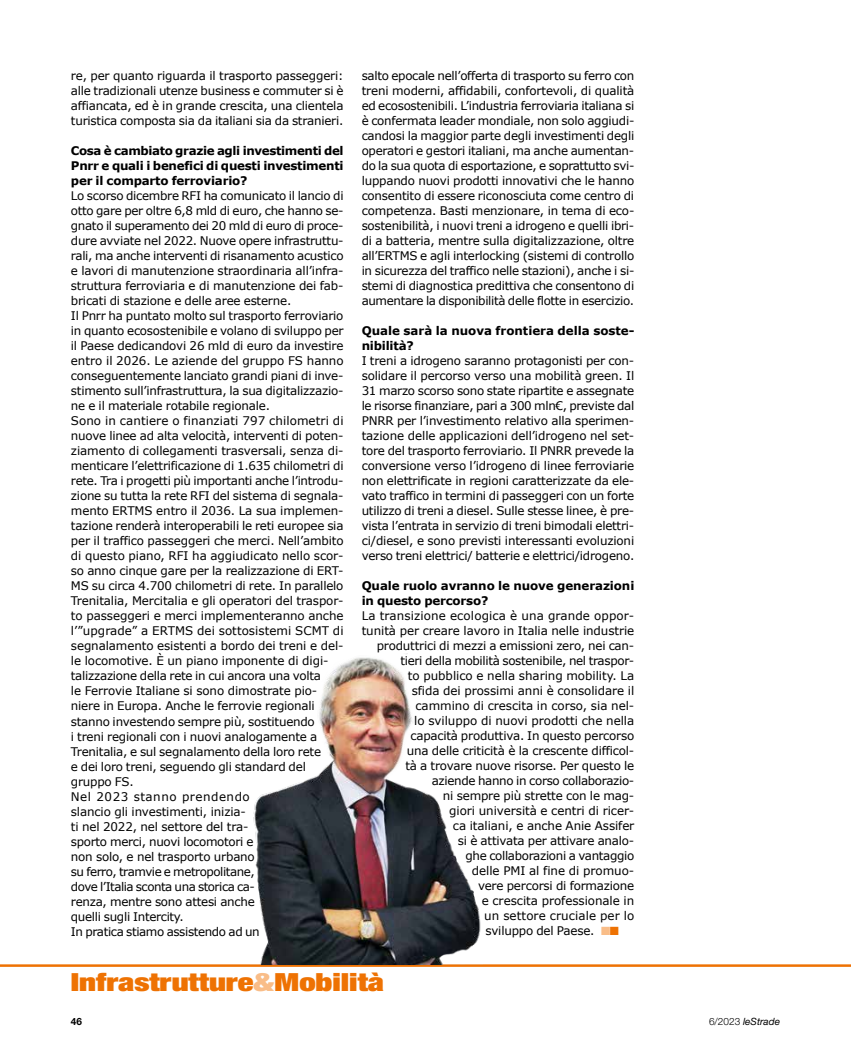
<style>
.page{position:relative;width:851px;height:1053px;background:#fff}
.page>*{position:absolute;margin:0;border:0;box-sizing:border-box;transform-origin:0 0}
.t1{font:900 condensed 25px "Helvetica Neue LT Std";color:#ee7203;scale:1.3 1}
.t2{font:11.88px/15px "Verdana";letter-spacing:-.02em;color:#000;text-align:justify}
.t3{font:700 11.88px/15px "Verdana";letter-spacing:-.015em;color:#000}
.t4{font:11.88px "Verdana";letter-spacing:.01em;color:#000}
.t5{font:11.88px "Verdana";letter-spacing:.005em;color:#000}
.t6{font:italic 10px "Helvetica Neue LT Std";color:#000}
.t7{font:700 10px "Helvetica Neue LT Std";color:#000}
.s1{color:#f9bd88}
.s2{color:#ee7203}
.s3{font-weight:300;font-style:normal}
</style>
<div class="page">
<hr style="left:0;top:964px;width:850px;height:2px;background:#ee7203">
<img style="left:253px;top:653px;width:228px;height:311px">
<p class="t2" style="left:71px;top:69px;width:274px">re, per quanto riguarda il trasporto passeggeri: alle tradizionali utenze business e commuter si è affiancata, ed è in grande crescita, una clientela turistica composta sia da italiani sia da stranieri.</p>
<p class="t3" style="left:71px;top:143px;width:274px;text-align:justify">Cosa è cambiato grazie agli investimenti del Pnrr e quali i benefici di questi investimenti per il comparto ferroviario?</p>
<p class="t2" style="left:71px;top:188px;width:274px;text-align:left">Lo scorso dicembre RFI ha comunicato il lancio di otto gare per oltre 6,8 mld di euro, che hanno se&shy;gnato il superamento dei 20 mld di euro di proce&shy;dure avviate nel 2022. Nuove opere infrastruttu&shy;rali, ma anche interventi di risanamento acustico e lavori di manutenzione straordinaria all’infra&shy;struttura ferroviaria e di manutenzione dei fab&shy;bricati di stazione e delle aree esterne.<br>Il Pnrr ha puntato molto sul trasporto ferroviario in quanto ecosostenibile e volano di sviluppo per il Paese dedicandovi 26 mld di euro da investire entro il 2026. Le aziende del gruppo FS hanno conseguentemente lanciato grandi piani di inve&shy;stimento sull’infrastruttura, la sua digitalizzazio&shy;ne e il materiale rotabile regionale.<br>Sono in cantiere o finanziati 797 chilometri di nuove linee ad alta velocità, interventi di poten&shy;ziamento di collegamenti trasversali, senza di&shy;menticare l’elettrificazione di 1.635 chilometri di rete. Tra i progetti più importanti anche l’introdu&shy;zione su tutta la rete RFI del sistema di segnala&shy;mento ERTMS entro il 2036. La sua implemen&shy;tazione renderà interoperabili le reti europee sia per il traffico passeggeri che merci. Nell’ambito di questo piano, RFI ha aggiudicato nello scor&shy;so anno cinque gare per la realizzazione di ERT-MS su circa 4.700 chilometri di rete. In parallelo Trenitalia, Mercitalia e gli operatori del traspor&shy;to passeggeri e merci implementeranno anche l’”upgrade” a ERTMS dei sottosistemi SCMT di segnalamento esistenti a bordo dei treni e del&shy;le locomotive. È un piano imponente di digi&shy;talizzazione della rete in cui ancora una volta<br>le Ferrovie Italiane si sono dimostrate pio&shy;niere in Europa. Anche le ferrovie regionali stanno investendo sempre più, sostituendo<br>i treni regionali con i nuovi analogamente a Trenitalia, e sul segnalamento della loro rete<br>e dei loro treni, seguendo gli standard del gruppo FS.<br>Nel 2023 stanno prendendo<br>slancio gli investimenti, inizia-<br>ti nel 2022, nel settore del tra-<br>sporto merci, nuovi locomotori e<br>non solo, e nel trasporto urbano<br>su ferro, tramvie e metropolitane,<br>dove l’Italia sconta una storica ca-<br>renza, mentre sono attesi anche<br>quelli sugli Intercity.<br>In pratica stiamo assistendo ad un</p>
<p class="t2" style="left:361px;top:68px;width:274px">salto epocale nell’offerta di trasporto su ferro con treni moderni, affidabili, confortevoli, di qualità ed ecosostenibili. L’industria ferroviaria italiana si è confermata leader mondiale, non solo aggiudi&shy;candosi la maggior parte degli investimenti degli operatori e gestori italiani, ma anche aumentan&shy;do la sua quota di esportazione, e soprattutto svi&shy;luppando nuovi prodotti innovativi che le hanno consentito di essere riconosciuta come centro di competenza. Basti menzionare, in tema di eco&shy;sostenibilità, i nuovi treni a idrogeno e quelli ibri&shy;di a batteria, mentre sulla digitalizzazione, oltre all’ERTMS e agli interlocking (sistemi di controllo in sicurezza del traffico nelle stazioni), anche i si&shy;stemi di diagnostica predittiva che consentono di aumentare la disponibilità delle flotte in esercizio.</p>
<p class="t3" style="left:361px;top:323px;width:274px">Quale sarà la nuova frontiera della soste&shy;nibilità?</p>
<p class="t2" style="left:361px;top:353px;width:274px">I treni a idrogeno saranno protagonisti per con&shy;solidare il percorso verso una mobilità green. Il 31 marzo scorso sono state ripartite e assegnate le risorse finanziare, pari a 300 mln€, previste dal PNRR per l’investimento relativo alla sperimen&shy;tazione delle applicazioni dell’idrogeno nel set&shy;tore del trasporto ferroviario. Il PNRR prevede la conversione verso l’idrogeno di linee ferroviarie non elettrificate in regioni caratterizzate da ele&shy;vato traffico in termini di passeggeri con un forte utilizzo di treni a diesel. Sulle stesse linee, è pre&shy;vista l’entrata in servizio di treni bimodali elettri&shy;ci/diesel, e sono previsti interessanti evoluzioni verso treni elettrici/ batterie e elettrici/idrogeno.</p>
<p class="t3" style="left:361px;top:578px;width:274px">Quale ruolo avranno le nuove generazioni in questo percorso?</p>
<p class="t4" style="left:361px;top:608px;width:274px">La transizione ecologica è una grande oppor-</p>
<p class="t2" style="left:361px;top:623px;width:274px">tunità per creare lavoro in Italia nelle industrie</p>
<p class="t2" style="left:376px;top:638px;width:259px">produttrici di mezzi a emissioni zero, nei can-</p>
<p class="t2" style="left:400px;top:653px;width:235px">tieri della mobilità sostenibile, nel traspor-</p>
<p class="t2" style="left:408px;top:668px;width:228px">to pubblico e nella sharing mobility. La</p>
<p class="t2" style="left:411px;top:683px;width:224px">sfida dei prossimi anni è consolidare il</p>
<p class="t2" style="left:415px;top:698px;width:220px">cammino di crescita in corso, sia nel-</p>
<p class="t2" style="left:414px;top:713px;width:222px">lo sviluppo di nuovi prodotti che nella</p>
<p class="t2" style="left:410px;top:728px;width:225px">capacità produttiva. In questo percorso</p>
<p class="t2" style="left:406px;top:743px;width:229px">una delle criticità è la crescente difficol-</p>
<p class="t2" style="left:405px;top:758px;width:230px">tà a trovare nuove risorse. Per questo le</p>
<p class="t2" style="left:431px;top:773px;width:204px">aziende hanno in corso collaborazio-</p>
<p class="t2" style="left:443px;top:788px;width:193px">ni sempre più strette con le mag-</p>
<p class="t2" style="left:449px;top:803px;width:187px">giori università e centri di ricer-</p>
<p class="t2" style="left:453px;top:818px;width:183px">ca italiani, e anche Anie Assifer</p>
<p class="t2" style="left:458px;top:833px;width:178px">si è attivata per attivare analo-</p>
<p class="t2" style="left:465px;top:848px;width:170px">ghe collaborazioni a vantaggio</p>
<p class="t2" style="left:471px;top:863px;width:164px">delle PMI al fine di promuo-</p>
<p class="t2" style="left:478px;top:878px;width:158px">vere percorsi di formazione</p>
<p class="t2" style="left:481px;top:893px;width:154px">e crescita professionale in</p>
<p class="t5" style="left:484px;top:908px;width:152px">un settore cruciale per lo</p>
<p class="t2" style="left:485px;top:923px;width:135px">sviluppo del Paese. <span class="s1">■</span><span class="s2">■</span></p>
<h1 class="t1" style="left:71px;top:965px;width:242px">Infrastrutture<span class="s1">&amp;</span>Mobilità</h1>
<p class="t7" style="left:71px;top:1014px;width:13px">46</p>
<p class="t6" style="left:709px;top:1014px;width:72px"><span class="s3">6/2023</span> leStrade</p>
</div>
